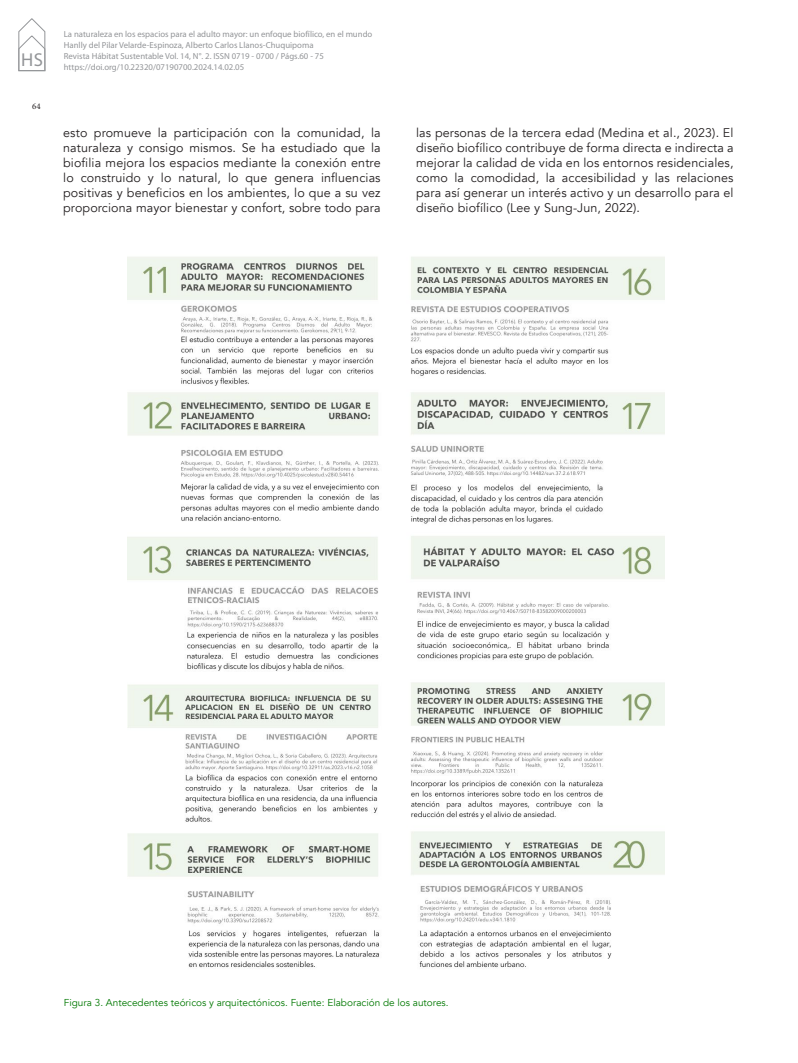
<style>
.page{position:relative;width:798px;height:1063px;background:#fff}
.page>*{position:absolute;margin:0;border:0;box-sizing:border-box;transform-origin:0 0}
.t1{font:18.75px "Myriad Pro";color:#939598}
._07_CUERPO_TEXTO{font:12.5px/15px "Avenir";letter-spacing:.01em;color:#231f20;text-align:justify}
._14_PIE_DE_FOTOS{font:10px "Avenir";color:#007800}
.t2{font:8.75px/11.2px "Myriad Pro";color:#939598}
.t3{font:8.75px "Minion Pro";color:#231f20}
</style>
<div class="page">
<svg style="left:19px;top:18px;width:26px;height:53px"></svg>
<img style="left:127px;top:257px;width:537px;height:711px">
<h1 class="t1" style="left:21px;top:48px;width:24px">HS</h1>
<p class="t3" style="left:32px;top:101px;width:10px">64</p>
<p class="t2" style="left:64px;top:28px;width:310px">La naturaleza en los espacios para el adulto mayor: un enfoque biofílico, en el mundo Hanlly del Pilar Velarde-Espinoza, Alberto Carlos Llanos-Chuquipoma<br>Revista Hábitat Sustentable Vol. 14, N°. 2. ISSN 0719 - 0700 / Págs.60 - 75 https://doi.org/10.22320/07190700.2024.14.02.05</p>
<p class="_07_CUERPO_TEXTO" style="left:63px;top:125px;width:319px">esto promueve la participación con la comunidad, la naturaleza y consigo mismos. Se ha estudiado que la biofilia mejora los espacios mediante la conexión entre lo construido y lo natural, lo que genera influencias positivas y beneficios en los ambientes, lo que a su vez proporciona mayor bienestar y confort, sobre todo para</p>
<p class="_07_CUERPO_TEXTO" style="left:416px;top:125px;width:319px">las personas de la tercera edad (Medina et al., 2023). El diseño biofílico contribuye de forma directa e indirecta a mejorar la calidad de vida en los entornos residenciales, como la comodidad, la accesibilidad y las relaciones para así generar un interés activo y un desarrollo para el diseño biofílico (Lee y Sung-Jun, 2022).</p>
<p class="_14_PIE_DE_FOTOS" style="left:64px;top:997px;width:386px">Figura 3. Antecedentes teóricos y arquitectónicos. Fuente: Elaboración de los autores.</p>
</div>
